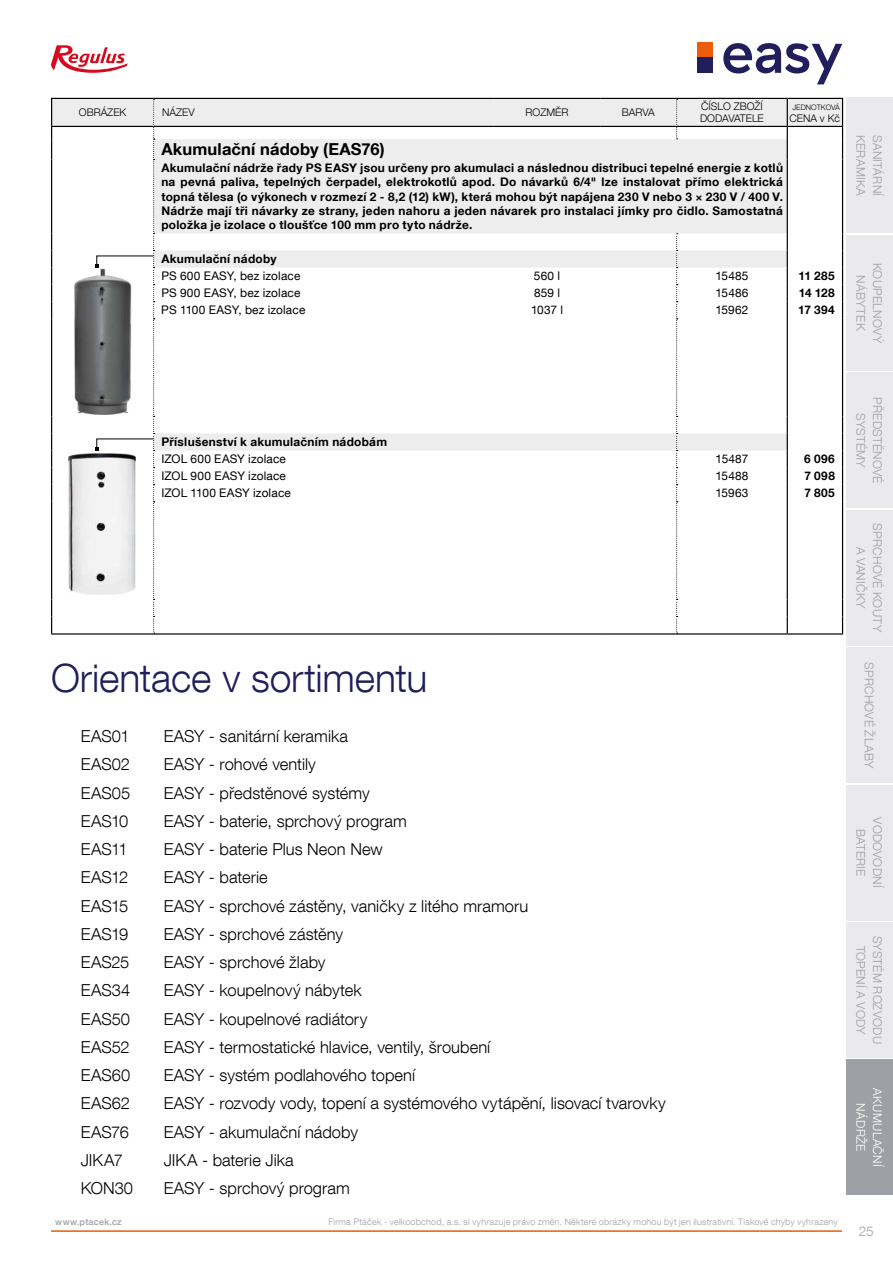
<style>
.page{position:relative;width:893px;height:1263px;background:#fff}
.page>*{position:absolute;margin:0;border:0;box-sizing:border-box;transform-origin:0 0}
.t1{font:300 39px "Helvetica Neue LT Com";letter-spacing:-.005em;color:#201e5b}
.t2{font:300 16.5px "Helvetica Neue LT Com";color:#000}
.t3{font:700 16.5px "Helvetica Neue LT Com";letter-spacing:.01em;color:#000}
.t4{font:300 13.5px "Helvetica Neue LT Com";color:#9fa0a5}
.t5{font:300 12px/16.5px "Helvetica Neue LT Com";letter-spacing:.02em;color:#9fa0a5;text-align:center}
.t6{font:300 12px/16.5px "Helvetica Neue LT Com";letter-spacing:.025em;color:#fff;text-align:center}
.t7{font:700 11.85px/14.2px "Helvetica Neue LT Com";letter-spacing:.025em;color:#000;text-align:justify}
.t8{font:11.85px "Helvetica Neue LT Com";letter-spacing:.015em;color:#000}
.t9{font:300 10.5px/12px "Helvetica Neue LT Com";color:#000}
.t10{font:300 9px "Helvetica Neue LT Com";letter-spacing:.025em;color:#9fa0a5}
.t11{font:500 9px "Helvetica Neue LT Com";letter-spacing:.025em;color:#9fa0a5}
.t12{font:300 7.5px "Helvetica Neue LT Com";color:#000}
</style>
<div class="page">
<div style="left:697px;top:43px;width:15px;height:15px;background:#eb5d0b"></div>
<div style="left:697px;top:58px;width:15px;height:15px;background:#201e5b"></div>
<svg style="left:723px;top:43px;width:119px;height:41px"></svg>
<div style="left:846px;top:98px;width:47px;height:135px;background:#eaeaec"></div>
<div style="left:846px;top:373px;width:47px;height:135px;background:#eaeaec"></div>
<div style="left:846px;top:235px;width:47px;height:135px;background:#eaeaec"></div>
<div style="left:846px;top:510px;width:47px;height:135px;background:#eaeaec"></div>
<div style="left:846px;top:647px;width:47px;height:136px;background:#eaeaec"></div>
<div style="left:846px;top:785px;width:47px;height:135px;background:#eaeaec"></div>
<div style="left:846px;top:922px;width:47px;height:135px;background:#eaeaec"></div>
<div style="left:846px;top:1060px;width:47px;height:135px;background:#9fa0a5"></div>
<hr style="left:51px;top:1230px;width:791px;height:2px;background:#eb5d0b">
<hr style="left:51px;top:633px;width:103px;height:2px;background:#000">
<hr style="left:154px;top:633px;width:340px;height:2px;background:#000">
<hr style="left:494px;top:633px;width:106px;height:2px;background:#000">
<hr style="left:600px;top:633px;width:77px;height:2px;background:#000">
<hr style="left:677px;top:633px;width:110px;height:2px;background:#000">
<hr style="left:787px;top:633px;width:56px;height:2px;background:#000">
<svg style="left:51px;top:98px;width:792px;height:536px"></svg>
<img style="left:69px;top:454px;width:66px;height:140px">
<svg style="left:51px;top:45px;width:77px;height:28px"></svg>
<p class="t9" style="left:79px;top:106px;width:49px">OBRÁZEK</p>
<p class="t9" style="left:162px;top:106px;width:34px">NÁZEV</p>
<p class="t9" style="left:526px;top:106px;width:44px">ROZMĚR</p>
<p class="t9" style="left:622px;top:106px;width:34px">BARVA</p>
<p class="t9" style="left:700px;top:100px;width:65px">ČÍSLO ZBOŽÍ<br>DODAVATELE</p>
<p class="t12" style="left:792px;top:103px;width:49px">JEDNOTKOVÁ</p>
<p class="t9" style="left:789px;top:112px;width:52px">CENA v Kč</p>
<p class="t3" style="left:161px;top:139px;width:225px">Akumulační nádoby (EAS76)</p>
<p class="t7" style="left:161px;top:160px;width:623px">Akumulační nádrže řady PS EASY jsou určeny pro akumulaci a následnou distribuci tepelné energie z kotlů na pevná paliva, tepelných čerpadel, elektrokotlů apod. Do návarků 6/4" lze instalovat přímo elektrická topná tělesa (o výkonech v rozmezí 2 - 8,2 (12) kW), která mohou být napájena 230 V nebo 3 × 230 V / 400 V.<br>Nádrže mají tři návarky ze strany, jeden nahoru a jeden návarek pro instalaci jímky pro čidlo. Samostatná položka je izolace o tloušťce 100 mm pro tyto nádrže.</p>
<p class="t7" style="left:161px;top:251px;width:117px">Akumulační nádoby</p>
<p class="t8" style="left:161px;top:269px;width:141px">PS 600 EASY, bez izolace</p>
<p class="t8" style="left:534px;top:269px;width:28px">560 l</p>
<p class="t8" style="left:715px;top:269px;width:35px">15485</p>
<p class="t7" style="left:798px;top:269px;width:38px">11 285</p>
<p class="t8" style="left:161px;top:286px;width:141px">PS 900 EASY, bez izolace</p>
<p class="t8" style="left:534px;top:286px;width:27px">859 l</p>
<p class="t8" style="left:715px;top:286px;width:35px">15486</p>
<p class="t7" style="left:799px;top:286px;width:38px">14 128</p>
<p class="t8" style="left:161px;top:303px;width:146px">PS 1100 EASY, bez izolace</p>
<p class="t8" style="left:531px;top:303px;width:33px">1037 l</p>
<p class="t8" style="left:715px;top:303px;width:35px">15962</p>
<p class="t7" style="left:798px;top:303px;width:38px">17 394</p>
<p class="t5" style="left:869px;top:135px;width:63px;rotate:90deg">KERAMIKA</p>
<p class="t5" style="left:886px;top:135px;width:63px;rotate:90deg">SANITÁRNÍ</p>
<p class="t5" style="left:886px;top:263px;width:82px;rotate:90deg">KOUPELNOVÝ<br>NÁBYTEK</p>
<p class="t7" style="left:161px;top:434px;width:227px">Příslušenství k akumulačním nádobám</p>
<p class="t8" style="left:161px;top:452px;width:126px">IZOL 600 EASY izolace</p>
<p class="t8" style="left:716px;top:452px;width:34px">15487</p>
<p class="t7" style="left:804px;top:452px;width:32px">6 096</p>
<p class="t8" style="left:161px;top:469px;width:126px">IZOL 900 EASY izolace</p>
<p class="t8" style="left:715px;top:469px;width:35px">15488</p>
<p class="t7" style="left:804px;top:469px;width:32px">7 098</p>
<p class="t8" style="left:161px;top:486px;width:131px">IZOL 1100 EASY izolace</p>
<p class="t8" style="left:715px;top:486px;width:35px">15963</p>
<p class="t7" style="left:804px;top:486px;width:32px">7 805</p>
<h1 class="t1" style="left:51px;top:655px;width:378px">Orientace v sortimentu</h1>
<p class="t2" style="left:81px;top:726px;width:50px">EAS01</p>
<p class="t2" style="left:164px;top:726px;width:186px">EASY - sanitární keramika</p>
<p class="t2" style="left:81px;top:754px;width:51px">EAS02</p>
<p class="t2" style="left:164px;top:754px;width:154px">EASY - rohové ventily</p>
<p class="t2" style="left:81px;top:782px;width:51px">EAS05</p>
<p class="t2" style="left:164px;top:782px;width:208px">EASY - předstěnové systémy</p>
<p class="t2" style="left:81px;top:811px;width:49px">EAS10</p>
<p class="t2" style="left:164px;top:811px;width:245px">EASY - baterie, sprchový program</p>
<p class="t2" style="left:81px;top:839px;width:48px">EAS11</p>
<p class="t2" style="left:164px;top:839px;width:220px">EASY - baterie Plus Neon New</p>
<p class="t2" style="left:81px;top:867px;width:49px">EAS12</p>
<p class="t2" style="left:164px;top:867px;width:106px">EASY - baterie</p>
<p class="t2" style="left:81px;top:895px;width:49px">EAS15</p>
<p class="t2" style="left:164px;top:895px;width:366px">EASY - sprchové zástěny, vaničky z litého mramoru</p>
<p class="t2" style="left:81px;top:924px;width:49px">EAS19</p>
<p class="t2" style="left:164px;top:924px;width:181px">EASY - sprchové zástěny</p>
<p class="t2" style="left:81px;top:952px;width:50px">EAS25</p>
<p class="t2" style="left:164px;top:952px;width:163px">EASY - sprchové žlaby</p>
<p class="t2" style="left:81px;top:980px;width:51px">EAS34</p>
<p class="t2" style="left:164px;top:980px;width:200px">EASY - koupelnový nábytek</p>
<p class="t2" style="left:81px;top:1008px;width:51px">EAS50</p>
<p class="t2" style="left:164px;top:1008px;width:205px">EASY - koupelnové radiátory</p>
<p class="t2" style="left:81px;top:1037px;width:50px">EAS52</p>
<p class="t2" style="left:164px;top:1037px;width:328px">EASY - termostatické hlavice, ventily, šroubení</p>
<p class="t2" style="left:81px;top:1065px;width:51px">EAS60</p>
<p class="t2" style="left:164px;top:1065px;width:253px">EASY - systém podlahového topení</p>
<p class="t2" style="left:81px;top:1093px;width:51px">EAS62</p>
<p class="t2" style="left:164px;top:1093px;width:504px">EASY - rozvody vody, topení a systémového vytápění, lisovací tvarovky</p>
<p class="t2" style="left:81px;top:1121px;width:50px">EAS76</p>
<p class="t2" style="left:164px;top:1121px;width:196px">EASY - akumulační nádoby</p>
<p class="t2" style="left:81px;top:1150px;width:44px">JIKA7</p>
<p class="t2" style="left:164px;top:1150px;width:131px">JIKA - baterie Jika</p>
<p class="t2" style="left:81px;top:1178px;width:54px">KON30</p>
<p class="t2" style="left:164px;top:1178px;width:188px">EASY - sprchový program</p>
<p class="t11" style="left:55px;top:1216px;width:68px">www.ptacek.cz</p>
<p class="t10" style="left:328px;top:1216px;width:511px">Firma Ptáček - velkoobchod, a.s. si vyhrazuje právo změn. Některé obrázky mohou být jen ilustrativní. Tiskové chyby vyhrazeny</p>
<p class="t5" style="left:886px;top:397px;width:87px;rotate:90deg">PŘEDSTĚNOVÉ<br>SYSTÉMY</p>
<p class="t5" style="left:886px;top:523px;width:110px;rotate:90deg">SPRCHOVÉ KOUTY<br>A VANIČKY</p>
<p class="t5" style="left:878px;top:662px;width:108px;rotate:90deg">SPRCHOVÉ ŽLABY</p>
<p class="t5" style="left:886px;top:817px;width:72px;rotate:90deg">VODOVODNÍ<br>BATERIE</p>
<p class="t5" style="left:886px;top:936px;width:110px;rotate:90deg">SYSTÉM ROZVODU<br>TOPENÍ A VODY</p>
<p class="t6" style="left:886px;top:1088px;width:80px;rotate:90deg">AKUMULAČNÍ<br>NÁDRŽE</p>
<p class="t4" style="left:859px;top:1223px;width:16px">25</p>
</div>
